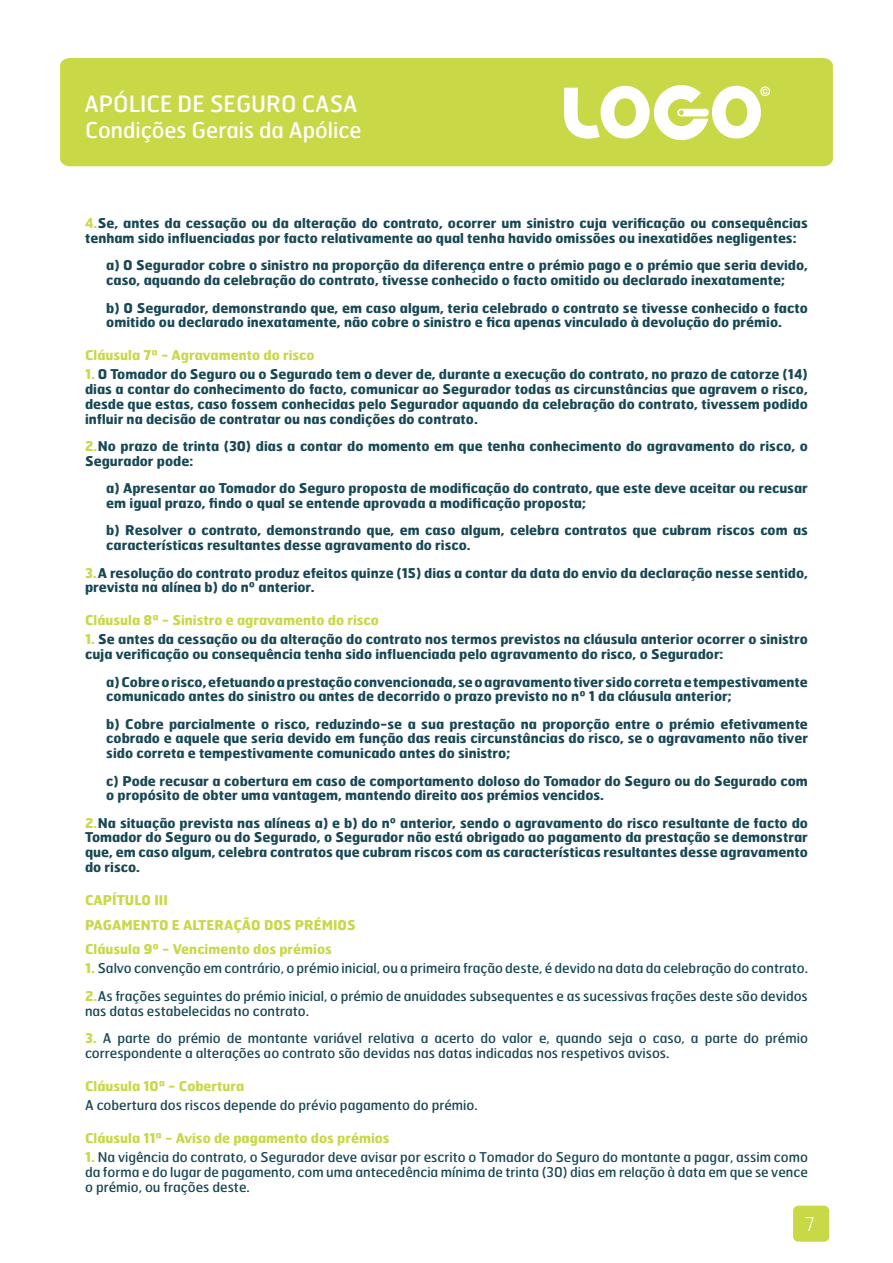
<style>
.page{position:relative;width:893px;height:1263px;background:#fff}
.page>*{position:absolute;margin:0;border:0;box-sizing:border-box;transform-origin:0 0}
.t1{font:22.5px "Hermes";color:#fff}
.t2{font:21.75px "Hermes";color:#fff}
.t3{font:100 18.75px "Hermes";color:#fff}
.t4{font:700 13.5px/14.7px "Hermes";color:#194855}
.t5{font:13.5px/14.7px "Hermes";color:#194855}
.t6{font:700 13.5px/24.8px "Hermes";color:#c8d847}
.s1{color:#c8d847}
.s2{font-weight:700;color:#c8d847}
</style>
<div class="page">
<div style="left:793px;top:1205px;width:36px;height:37px;background:#c8d847;border-radius:5px"></div>
<div style="left:60px;top:58px;width:773px;height:108px;background:#c8d847"></div>
<svg style="left:564px;top:85px;width:206px;height:55px"></svg>
<h1 class="t1" style="left:85px;top:90px;width:275px">APÓLICE DE SEGURO CASA</h1>
<h2 class="t2" style="left:85px;top:117px;width:278px">Condições Gerais da Apólice</h2>
<p class="t4" style="left:85px;top:215px;width:724px"><span class="s1">4.</span>Se, antes da cessação ou da alteração do contrato, ocorrer um sinistro cuja verificação ou consequências tenham sido influenciadas por facto relativamente ao qual tenha havido omissões ou inexatidões negligentes:</p>
<p class="t4" style="left:106px;top:258px;width:703px">a) O Segurador cobre o sinistro na proporção da diferença entre o prémio pago e o prémio que seria devido, caso, aquando da celebração do contrato, tivesse conhecido o facto omitido ou declarado inexatamente;</p>
<p class="t4" style="left:106px;top:300px;width:703px">b) O Segurador, demonstrando que, em caso algum, teria celebrado o contrato se tivesse conhecido o facto omitido ou declarado inexatamente, não cobre o sinistro e fica apenas vinculado à devolução do prémio.</p>
<p class="t6" style="left:85px;top:343px;width:231px">Cláusula 7ª - Agravamento do risco</p>
<p class="t4" style="left:85px;top:367px;width:724px;text-align:justify"><span class="s1">1.</span> O Tomador do Seguro ou o Segurado tem o dever de, durante a execução do contrato, no prazo de catorze (14) dias a contar do conhecimento do facto, comunicar ao Segurador todas as circunstâncias que agravem o risco, desde que estas, caso fossem conhecidas pelo Segurador aquando da celebração do contrato, tivessem podido influir na decisão de contratar ou nas condições do contrato.</p>
<p class="t4" style="left:85px;top:438px;width:724px"><span class="s1">2.</span>No prazo de trinta (30) dias a contar do momento em que tenha conhecimento do agravamento do risco, o<br>Segurador pode:</p>
<p class="t4" style="left:106px;top:480px;width:703px">a) Apresentar ao Tomador do Seguro proposta de modificação do contrato, que este deve aceitar ou recusar em igual prazo, findo o qual se entende aprovada a modificação proposta;</p>
<p class="t4" style="left:106px;top:522px;width:703px">b) Resolver o contrato, demonstrando que, em caso algum, celebra contratos que cubram riscos com as características resultantes desse agravamento do risco.</p>
<p class="t4" style="left:85px;top:565px;width:724px"><span class="s1">3.</span>A resolução do contrato produz efeitos quinze (15) dias a contar da data do envio da declaração nesse sentido, prevista na alínea b) do nº anterior.</p>
<p class="t6" style="left:85px;top:608px;width:295px">Cláusula 8ª - Sinistro e agravamento do risco</p>
<p class="t4" style="left:85px;top:632px;width:724px"><span class="s1">1.</span> Se antes da cessação ou da alteração do contrato nos termos previstos na cláusula anterior ocorrer o sinistro cuja verificação ou consequência tenha sido influenciada pelo agravamento do risco, o Segurador:</p>
<p class="t4" style="left:106px;top:674px;width:703px">a) Cobre o risco, efetuando a prestação convencionada, se o agravamento tiver sido correta e tempestivamente comunicado antes do sinistro ou antes de decorrido o prazo previsto no nº 1 da cláusula anterior;</p>
<p class="t4" style="left:106px;top:716px;width:703px;text-align:justify">b) Cobre parcialmente o risco, reduzindo-se a sua prestação na proporção entre o prémio efetivamente cobrado e aquele que seria devido em função das reais circunstâncias do risco, se o agravamento não tiver sido correta e tempestivamente comunicado antes do sinistro;</p>
<p class="t4" style="left:106px;top:773px;width:703px">c) Pode recusar a cobertura em caso de comportamento doloso do Tomador do Seguro ou do Segurado com o propósito de obter uma vantagem, mantendo direito aos prémios vencidos.</p>
<p class="t4" style="left:85px;top:815px;width:724px;text-align:justify"><span class="s1">2.</span>Na situação prevista nas alíneas a) e b) do nº anterior, sendo o agravamento do risco resultante de facto do Tomador do Seguro ou do Segurado, o Segurador não está obrigado ao pagamento da prestação se demonstrar que, em caso algum, celebra contratos que cubram riscos com as características resultantes desse agravamento do risco.</p>
<p class="t6" style="left:85px;top:887px;width:272px">CAPÍTULO III<br>PAGAMENTO E ALTERAÇÃO DOS PRÉMIOS<br>Cláusula 9ª - Vencimento dos prémios</p>
<p class="t5" style="left:85px;top:954px;width:724px;line-height:27.5px"><span class="s2">1.</span> Salvo convenção em contrário, o prémio inicial, ou a primeira fração deste, é devido na data da celebração do contrato.<br><span class="s2">2.</span>As frações seguintes do prémio inicial, o prémio de anuidades subsequentes e as sucessivas frações deste são devidos</p>
<p class="t5" style="left:85px;top:1003px;width:226px">nas datas estabelecidas no contrato.</p>
<p class="t5" style="left:85px;top:1030px;width:724px"><span class="s2">3.</span> A parte do prémio de montante variável relativa a acerto do valor e, quando seja o caso, a parte do prémio correspondente a alterações ao contrato são devidas nas datas indicadas nos respetivos avisos.</p>
<p class="t6" style="left:85px;top:1073px;width:161px">Cláusula 10ª - Cobertura</p>
<p class="t5" style="left:85px;top:1097px;width:394px">A cobertura dos riscos depende do prévio pagamento do prémio.</p>
<p class="t6" style="left:85px;top:1125px;width:306px">Cláusula 11ª - Aviso de pagamento dos prémios</p>
<p class="t5" style="left:85px;top:1149px;width:724px;text-align:justify"><span class="s2">1.</span> Na vigência do contrato, o Segurador deve avisar por escrito o Tomador do Seguro do montante a pagar, assim como da forma e do lugar de pagamento, com uma antecedência mínima de trinta (30) dias em relação à data em que se vence o prémio, ou frações deste.</p>
<h3 class="t3" style="left:805px;top:1212px;width:12px">7</h3>
</div>
